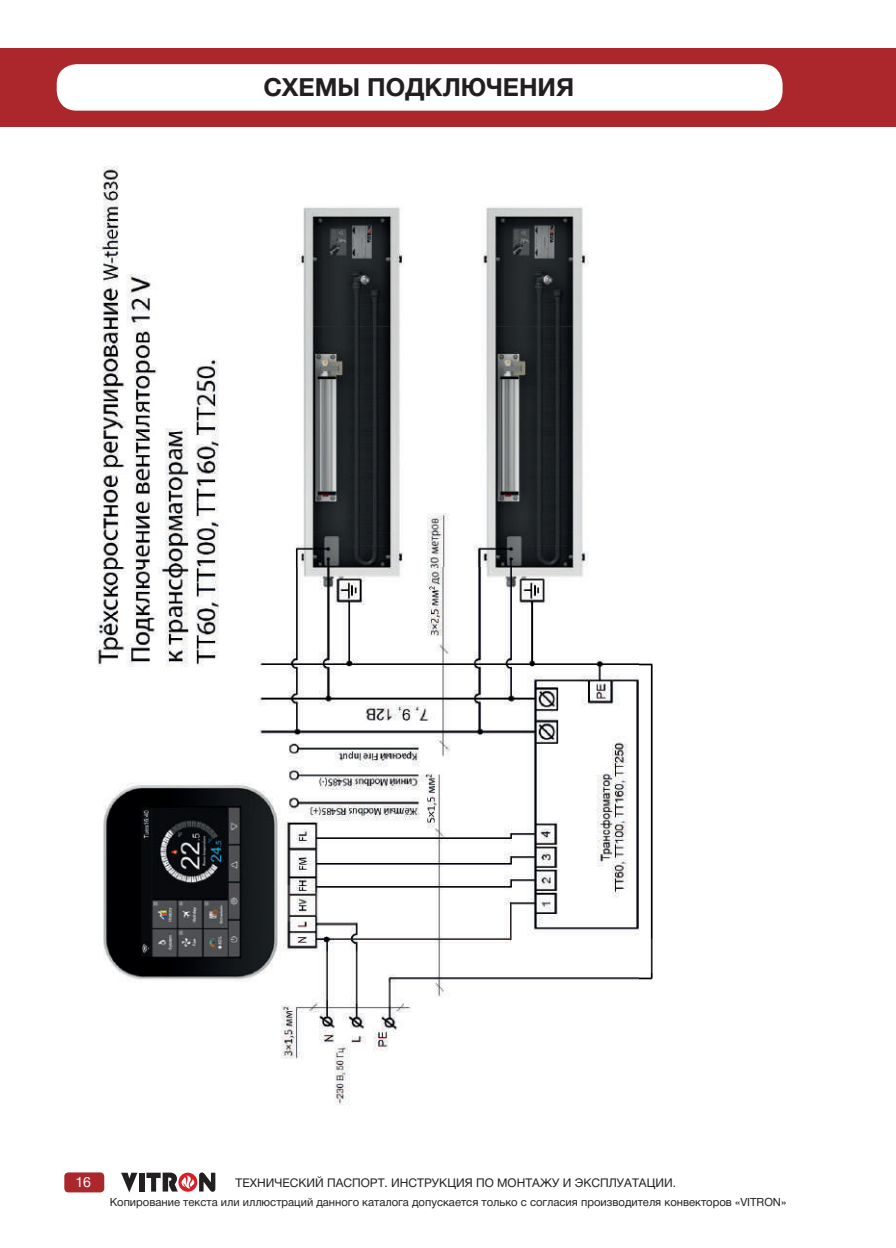
<style>
.page{position:relative;width:896px;height:1248px;background:#fff}
.page>*{position:absolute;margin:0;border:0;box-sizing:border-box;transform-origin:0 0}
.t1{font:700 25px "Helvetica Neue Cyr";color:#231f20}
.t2{font:14px "Helvetica Neue Cyr";color:#fff}
.t3{font:12px "Helvetica Neue Cyr";color:#231f20}
.t4{font:11.2px "Helvetica Neue Cyr";color:#231f20}
</style>
<div class="page">
<div style="left:64px;top:1172px;width:40px;height:20px;background:#ac272b;border-radius:4px"></div>
<svg style="left:121px;top:1172px;width:16px;height:20px"></svg>
<div style="left:139px;top:1172px;width:5px;height:19px;background:#231f20"></div>
<svg style="left:146px;top:1172px;width:69px;height:19px"></svg>
<div style="left:0;top:48px;width:867px;height:79px;background:#ac272b"></div>
<div style="left:57px;top:64px;width:725px;height:47px;background:#fff;border-radius:20px"></div>
<div style="left:867px;top:48px;width:29px;height:79px;background:#ac272b"></div>
<img style="left:96px;top:166px;width:557px;height:939px">
<h1 class="t1" style="left:263px;top:74px;width:312px">СХЕМЫ ПОДКЛЮЧЕНИЯ</h1>
<p class="t2" style="left:75px;top:1174px;width:17px">16</p>
<p class="t3" style="left:235px;top:1175px;width:442px">ТЕХНИЧЕСКИЙ ПАСПОРТ. ИНСТРУКЦИЯ ПО МОНТАЖУ И ЭКСПЛУАТАЦИИ.</p>
<p class="t4" style="left:110px;top:1196px;width:678px">Копирование текста или иллюстраций данного каталога допускается только с согласия производителя конвекторов «VITRON»</p>
</div>
